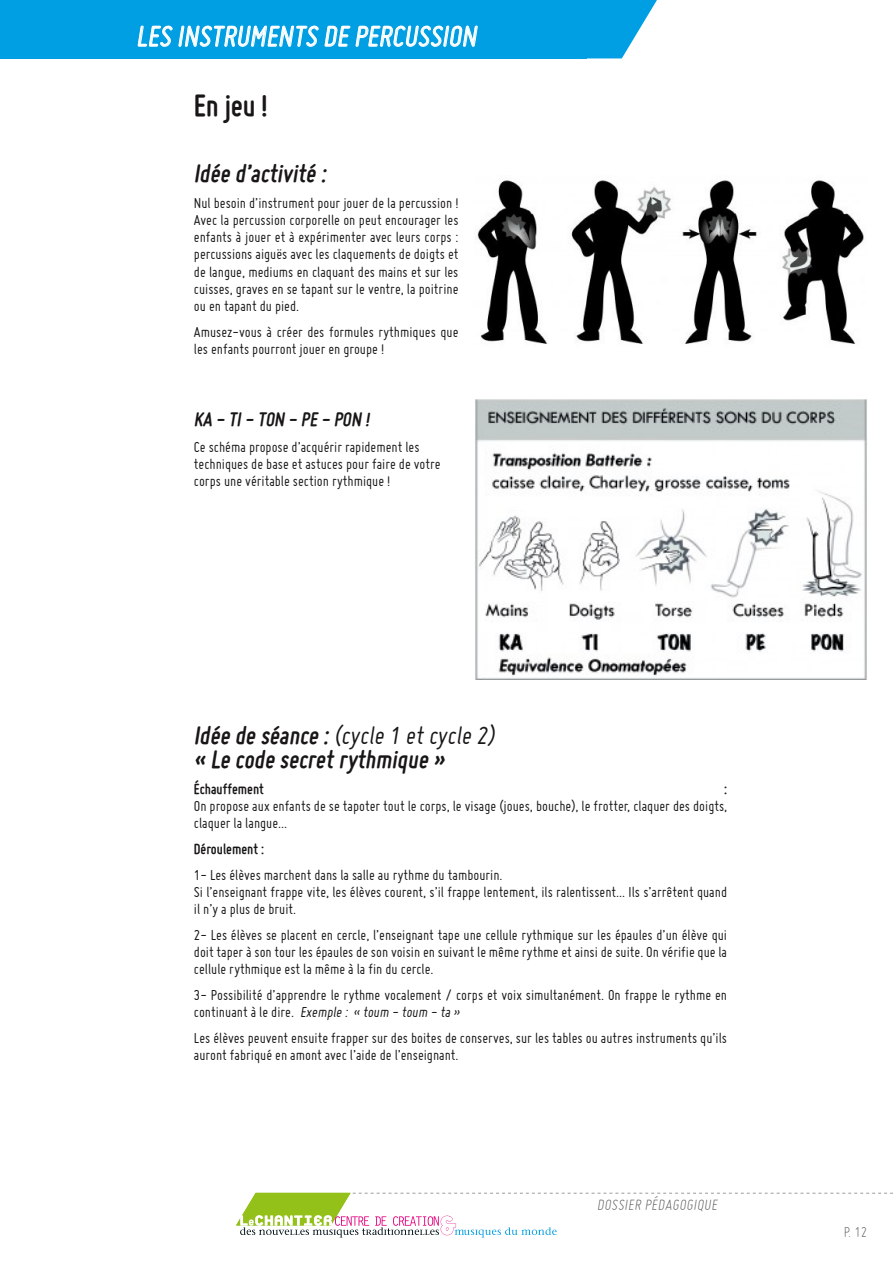
<style>
.page{position:relative;width:893px;height:1263px;background:#fff}
.page>*{position:absolute;margin:0;border:0;box-sizing:border-box;transform-origin:0 0}
.Titre_2{font:700 33px "Miso";color:#181716}
.t1{font:italic 31.5px "Miso";color:#fff}
.Titre_3{font:italic 700 27px/24px "Miso";color:#181716}
.Titre_4{font:italic 700 21px "Miso";color:#181716}
.t2{font:italic 300 16.5px "Miso";color:#565655}
.Texte_normal{font:15.75px/17.2px "Miso";color:#181716}
.Texte_normal-2{font:700 15.75px "Miso";color:#181716}
.t3{font:300 15.75px "Miso";color:#565655}
.s1{font-weight:400}
.s2{font-weight:700}
.s3{font-style:italic}
</style>
<div class="page">
<svg style="left:236px;top:1193px;width:657px;height:44px"></svg>
<div style="left:0;top:0;width:587px;height:58px;background:#009ee3"></div>
<svg style="left:138px;top:26px;width:34px;height:21px"></svg>
<svg style="left:179px;top:25px;width:139px;height:22px"></svg>
<svg style="left:325px;top:26px;width:25px;height:21px"></svg>
<svg style="left:356px;top:0;width:301px;height:58px"></svg>
<img style="left:477px;top:180px;width:387px;height:164px">
<img style="left:475px;top:400px;width:392px;height:280px">
<h2 class="t1" style="left:136px;top:19px;width:318px">Les instruments de PERCUSSION</h2>
<p class="Titre_2" style="left:194px;top:87px;width:75px">En jeu !</p>
<p class="Titre_3" style="left:194px;top:161px;width:138px">Idée d’activité :</p>
<p class="Texte_normal" style="left:194px;top:194px;width:266px;text-align:justify">Nul besoin d’instrument pour jouer de la percussion !<br>Avec la percussion corporelle on peut encourager les enfants à jouer et à expérimenter avec leurs corps : percussions aiguës avec les claquements de doigts et de langue, mediums en claquant des mains et sur les cuisses, graves en se tapant sur le ventre, la poitrine ou en tapant du pied.</p>
<p class="Texte_normal" style="left:194px;top:323px;width:266px">Amusez-vous à créer des formules rythmiques que les enfants pourront jouer en groupe !</p>
<p class="Titre_4" style="left:194px;top:407px;width:181px">KA - TI - TON - PE - PON !</p>
<p class="Texte_normal" style="left:194px;top:438px;width:248px">Ce schéma propose d’acquérir rapidement les techniques de base et astuces pour faire de votre corps une véritable section rythmique !</p>
<p class="Titre_3" style="left:194px;top:723px;width:307px">Idée de séance :<span class="s1">(cycle 1 etcycle 2) </span>« Le code secretrythmique »</p>
<p class="Texte_normal-2" style="left:194px;top:780px;width:71px">Échauffement</p>
<p class="Texte_normal" style="left:194px;top:780px;width:535px;text-align:justify;text-indent:530px"><span class="s2">:<br></span>On propose aux enfants de se tapoter tout le corps, le visage (joues, bouche), le frotter, claquer des doigts, claquer la langue...</p>
<p class="Texte_normal-2" style="left:194px;top:840px;width:72px">Déroulement :</p>
<p class="Texte_normal" style="left:194px;top:866px;width:535px">1- Les élèves marchent dans la salle au rythme du tambourin.<br>Si l’enseignant frappe vite, les élèves courent, s’il frappe lentement, ils ralentissent... Ils s’arrêtent quand il n’y a plus de bruit.</p>
<p class="Texte_normal" style="left:194px;top:926px;width:535px;text-align:justify">2- Les élèves se placent en cercle, l’enseignant tape une cellule rythmique sur les épaules d’un élève qui doit taper à son tour les épaules de son voisin en suivant le même rythme et ainsi de suite. On vérifie que la cellule rythmique est la même à la fin du cercle.</p>
<p class="Texte_normal" style="left:194px;top:986px;width:535px">3- Possibilité d’apprendre le rythme vocalement / corps et voix simultanément. On frappe le rythme en continuant à le dire. <span class="s3">Exemple: «toum - toum - ta»</span></p>
<p class="Texte_normal" style="left:194px;top:1029px;width:535px">Les élèves peuvent ensuite frapper sur des boites de conserves, sur les tables ou autres instruments qu’ils auront fabriqué en amont avec l’aide de l’enseignant.</p>
<p class="t2" style="left:597px;top:1195px;width:125px">DOSSIER PÉDAGOGIQUE</p>
<p class="t3" style="left:844px;top:1223px;width:25px">P. 12</p>
</div>
